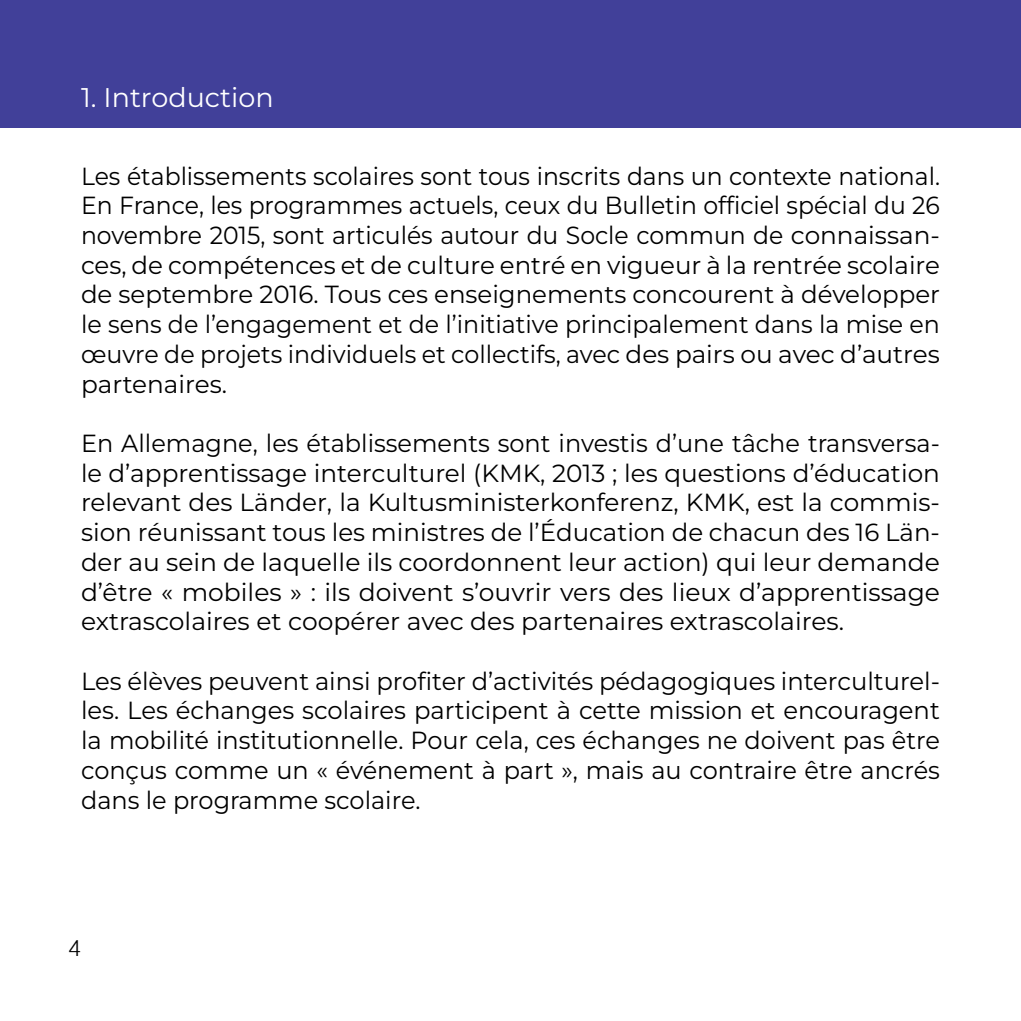
<style>
.page{position:relative;width:1021px;height:1021px;background:#fff}
.page>*{position:absolute;margin:0;border:0;box-sizing:border-box;transform-origin:0 0}
.t1{font:27px "Montserrat";color:#fff}
.t2{font:24.75px/29.7px "Montserrat";color:#000;text-align:justify}
.t3{font:24.75px/29.7px "Montserrat";color:#000;text-align:justify;scale:.95 1}
.t4{font:300 22.5px "Helvetica";color:#000}
</style>
<div class="page">
<div style="left:0;top:0;width:1020px;height:128px;background:#414099"></div>
<p class="t1" style="left:81px;top:80px;width:194px">1. Introduction</p>
<p class="t3" style="left:81px;top:160px;width:905px">Les établissements scolaires sont tous inscrits dans un contexte national.<br>En France, les programmes actuels, ceux du Bulletin officiel spécial du 26 novembre 2015, sont articulés autour du Socle commun de connaissan&shy;ces, de compétences et de culture entré en vigueur à la rentrée scolaire de septembre 2016. Tous ces enseignements concourent à développer le sens de l’engagement et de l’initiative principalement dans la mise en œuvre de projets individuels et collectifs, avec des pairs ou avec d’autres partenaires.</p>
<p class="t2" style="left:81px;top:427px;width:860px">En Allemagne, les établissements sont investis d’une tâche transversa&shy;le d’apprentissage interculturel (KMK, 2013 ; les questions d’éducation relevant des Länder, la Kultusministerkonferenz, KMK, est la commis&shy;sion réunissant tous les ministres de l’Éducation de chacun des 16 Län&shy;der au sein de laquelle ils coordonnent leur action) qui leur demande d’être « mobiles » : ils doivent s’ouvrir vers des lieux d’apprentissage extrascolaires et coopérer avec des partenaires extrascolaires.</p>
<p class="t2" style="left:81px;top:665px;width:860px">Les élèves peuvent ainsi profiter d’activités pédagogiques interculturel&shy;les. Les échanges scolaires participent à cette mission et encouragent la mobilité institutionnelle. Pour cela, ces échanges ne doivent pas être conçus comme un « événement à part », mais au contraire être ancrés dans le programme scolaire.</p>
<p class="t4" style="left:68px;top:928px;width:14px">4</p>
</div>
